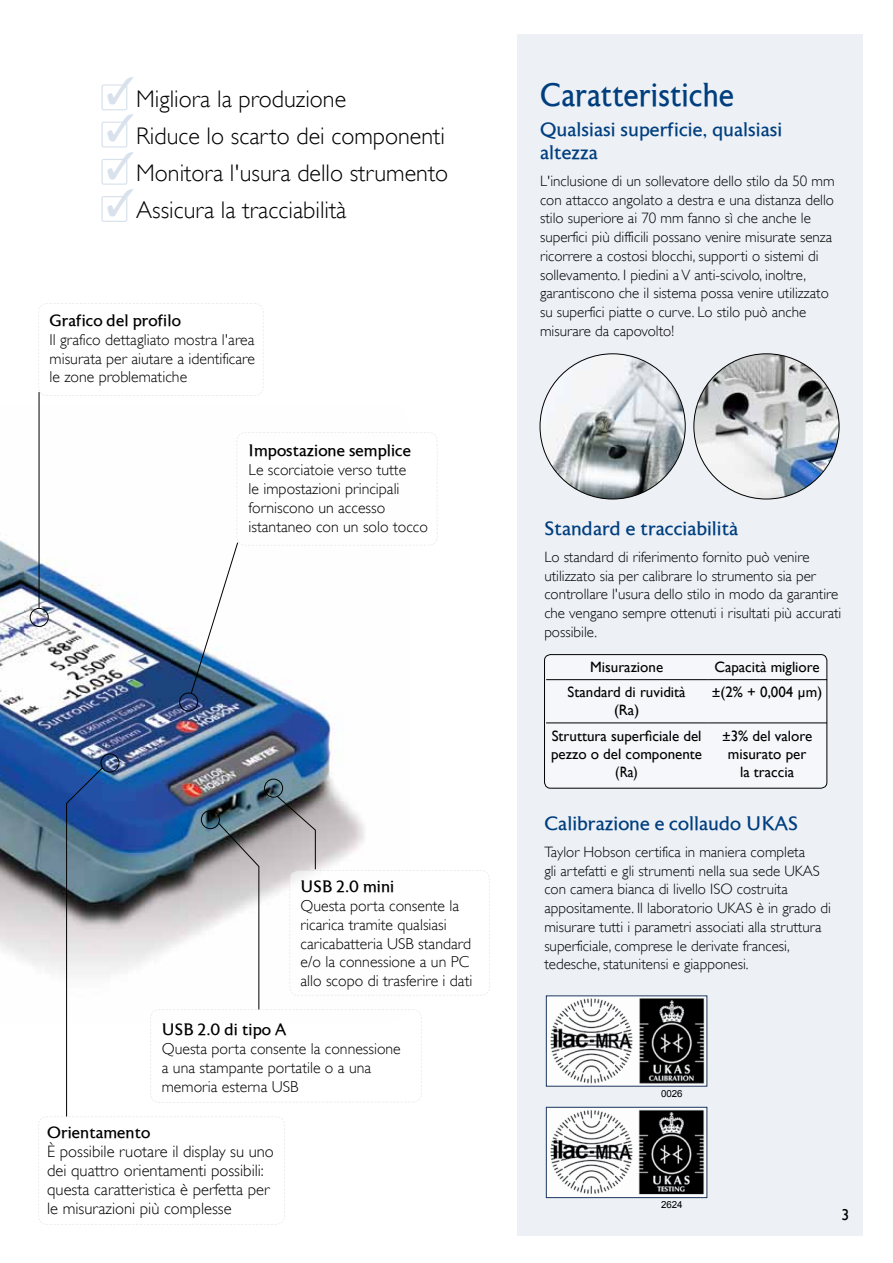
<style>
.page{position:relative;width:893px;height:1263px;background:#fff}
.page>*{position:absolute;margin:0;border:0;box-sizing:border-box;transform-origin:0 0}
.t1{font:38.25px/37.2px "Zapf Dingbats ITC";color:#d9e2ec;text-align:justify}
.t2{font:33px "Astoria Roman";color:#003e7e;scale:.9 1}
.t3{font:300 24px/37px "Gill Alt One";color:#000}
.t4{font:19.5px/22.5px "Astoria Roman";color:#003e7e}
.t5{font:300 16.5px/18.9px "Gill Alt One";color:#000}
.t6{font:16.5px "Astoria Roman";color:#000}
.t7{font:300 15.75px/18.9px "Gill Alt One";color:#000}
.t8{font:15.75px "Gill Alt One";color:#000}
.t9{font:300 15px/18.8px "Gill Alt One";color:#000}
.t10{font:15px/18px "Gill Alt One";color:#000;text-align:center}
.t11{font:9.75px "Arial";color:#000}
</style>
<div class="page">
<img style="left:0;top:405px;width:333px;height:561px">
<div style="left:517px;top:34px;width:345px;height:1201px;background:#edf1f6"></div>
<div style="left:544px;top:655px;width:283px;height:133px;background:#f5f7fa;border-radius:6px"></div>
<div style="left:179px;top:693px;width:19px;height:18px;border:1px solid #000;border-radius:50%"></div>
<div style="left:101px;top:753px;width:18px;height:19px;border:1px solid #000;border-radius:50%"></div>
<hr style="left:39px;top:392px;width:1px;height:216px;background:#000">
<div style="left:30px;top:608px;width:19px;height:19px;border:1px solid #000;border-radius:50%"></div>
<svg style="left:38px;top:303px;width:226px;height:93px"></svg>
<svg style="left:190px;top:432px;width:248px;height:262px"></svg>
<svg style="left:38px;top:767px;width:452px;height:458px"></svg>
<hr style="left:546px;top:679px;width:161px;height:1px;background:#000">
<hr style="left:707px;top:679px;width:120px;height:1px;background:#000">
<hr style="left:546px;top:723px;width:161px;height:1px;background:#000">
<hr style="left:707px;top:723px;width:120px;height:1px;background:#000">
<div style="left:544px;top:654px;width:283px;height:134px;border:1px solid #000;border-radius:6px"></div>
<img style="left:694px;top:354px;width:145px;height:145px;border-radius:73px">
<img style="left:540px;top:354px;width:145px;height:145px;border-radius:73px">
<div style="left:101px;top:84px;width:26px;height:26px;border:1px solid #d9e2ec;border-radius:2px"></div>
<div style="left:101px;top:122px;width:26px;height:26px;border:1px solid #d9e2ec;border-radius:2px"></div>
<div style="left:101px;top:159px;width:26px;height:26px;border:1px solid #d9e2ec;border-radius:2px"></div>
<div style="left:101px;top:196px;width:26px;height:26px;border:1px solid #d9e2ec;border-radius:2px"></div>
<img style="left:548px;top:998px;width:156px;height:86px">
<img style="left:548px;top:1109px;width:157px;height:87px">
<div style="left:546px;top:1107px;width:161px;height:91px;border:1px solid #18345c"></div>
<h1 class="t1" style="left:106px;top:73px;width:30px">✓ ✓ ✓ ✓</h1>
<h3 class="t3" style="left:136px;top:80px;width:211px">Migliora la produzione</h3>
<h2 class="t2" style="left:540px;top:77px;width:217px">Caratteristiche</h2>
<h3 class="t3" style="left:136px;top:117px;width:314px">Riduce lo scarto dei componenti<br>Monitora l'usura dello strumento<br>Assicura la tracciabilità</h3>
<h3 class="t4" style="left:540px;top:119px;width:244px">Qualsiasi superficie, qualsiasi altezza</h3>
<p class="t9" style="left:540px;top:171px;width:296px">L'inclusione di un sollevatore dello stilo da 50 mm con attacco angolato a destra e una distanza dello stilo superiore ai 70 mm fanno sì che anche le superfici più difficili possano venire misurate senza ricorrere a costosi blocchi, supporti o sistemi di sollevamento. I piedini a V anti-scivolo, inoltre, garantiscono che il sistema possa venire utilizzato su superfici piatte o curve. Lo stilo può anche misurare da capovolto!</p>
<p class="t6" style="left:50px;top:311px;width:133px">Grafico del profilo</p>
<p class="t7" style="left:50px;top:330px;width:207px;text-align:justify">Il grafico dettagliato mostra l'area misurata per aiutare a identificare le zone problematiche</p>
<p class="t6" style="left:249px;top:441px;width:164px">Impostazione semplice</p>
<p class="t7" style="left:249px;top:460px;width:181px">Le scorciatoie verso tutte<br>le impostazioni principali forniscono un accesso istantaneo con un solo tocco</p>
<p class="t6" style="left:300px;top:877px;width:95px">USB 2.0 mini</p>
<p class="t7" style="left:300px;top:896px;width:173px">Questa porta consente la ricarica tramite qualsiasi caricabatteria USB standard e/o la connessione a un PC allo scopo di trasferire i dati</p>
<p class="t6" style="left:162px;top:1020px;width:126px">USB 2.0 di tipo A</p>
<p class="t7" style="left:162px;top:1039px;width:240px">Questa porta consente la connessione a una stampante portatile o a una memoria esterna USB</p>
<p class="t6" style="left:47px;top:1124px;width:105px">Orientamento</p>
<p class="t5" style="left:47px;top:1142px;width:228px">È possibile ruotare il display su uno dei quattro orientamenti possibili: questa caratteristica è perfetta per le misurazioni più complesse</p>
<h3 class="t4" style="left:544px;top:517px;width:196px">Standard e tracciabilità</h3>
<p class="t9" style="left:544px;top:547px;width:299px">Lo standard di riferimento fornito può venire utilizzato sia per calibrare lo strumento sia per controllare l'usura dello stilo in modo da garantire che vengano sempre ottenuti i risultati più accurati possibile.</p>
<p class="t10" style="left:590px;top:658px;width:75px">Misurazione</p>
<p class="t10" style="left:714px;top:658px;width:107px">Capacità migliore</p>
<p class="t10" style="left:568px;top:683px;width:120px">Standard di ruvidità (Ra)</p>
<p class="t10" style="left:712px;top:683px;width:112px">±(2% + 0,004 µm)</p>
<p class="t10" style="left:551px;top:726px;width:152px">Struttura superficiale del pezzo o del componente (Ra)</p>
<p class="t10" style="left:722px;top:726px;width:92px">±3% del valore misurato per la traccia</p>
<h3 class="t4" style="left:544px;top:812px;width:255px">Calibrazione e collaudo UKAS</h3>
<p class="t9" style="left:544px;top:842px;width:288px">Taylor Hobson certifica in maniera completa<br>gli artefatti e gli strumenti nella sua sede UKAS con camera bianca di livello ISO costruita appositamente. Il laboratorio UKAS è in grado di misurare tutti i parametri associati alla struttura superficiale, comprese le derivate francesi, tedesche, statunitensi e giapponesi.</p>
<p class="t11" style="left:661px;top:1087px;width:23px">0026</p>
<p class="t11" style="left:661px;top:1198px;width:23px">2624</p>
<p class="t8" style="left:834px;top:1205px;width:17px">33</p>
</div>
